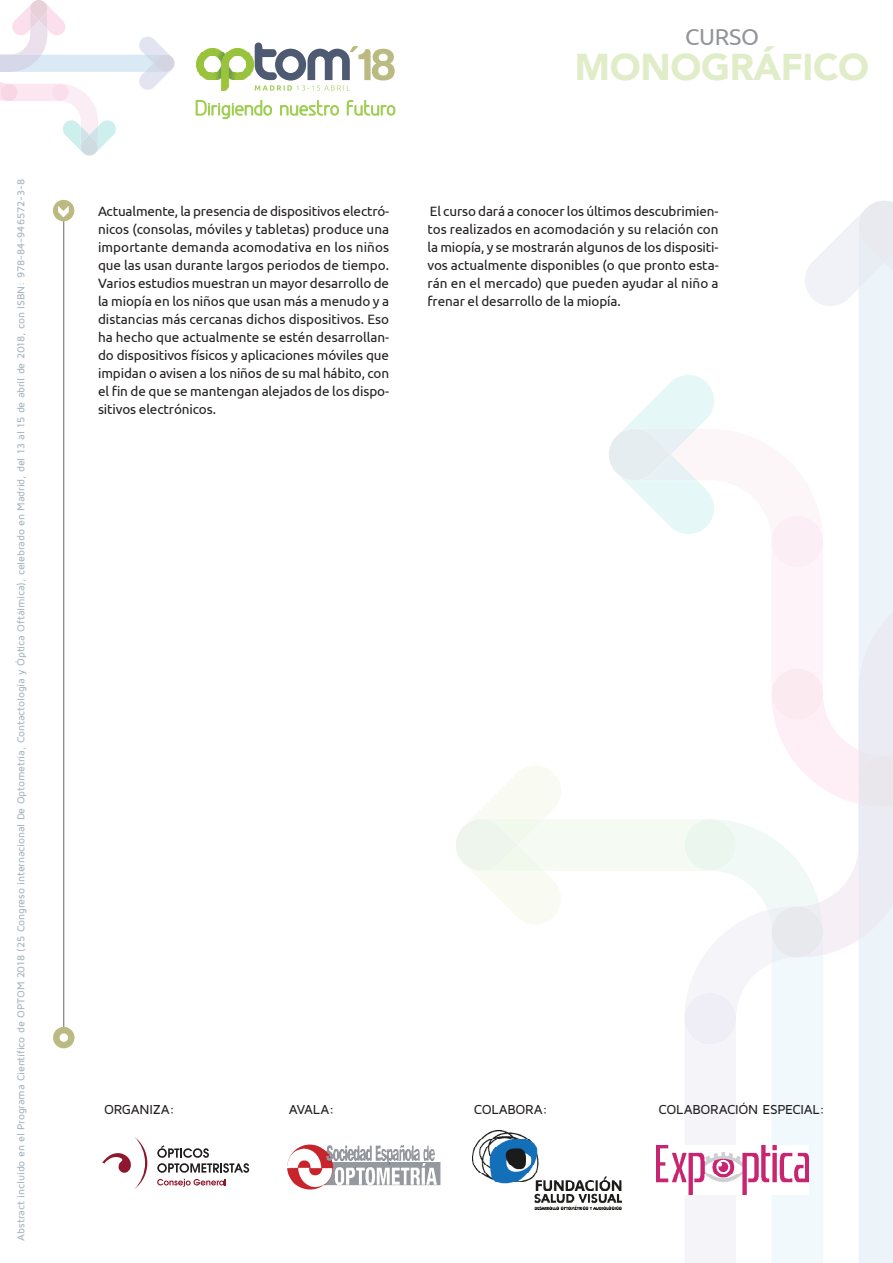
<style>
.page{position:relative;width:893px;height:1263px;background:#fff}
.page>*{position:absolute;margin:0;border:0;box-sizing:border-box;transform-origin:0 0}
.t1{font:900 37.2px "Avenir";letter-spacing:-.01em;color:#e0edc8}
.t2{font:23.1px "Ubuntu";letter-spacing:-.01em;color:#929497}
.t3{font:13.5px/18px "Ubuntu";letter-spacing:-.005em;color:#231f20;text-align:justify}
.t4{font:500 13.5px "Maven Pro";letter-spacing:-.025em;color:#231f20}
.t5{font:500 10.5px "Maven Pro";letter-spacing:-.015em;color:#a5b4be}
</style>
<div class="page">
<svg style="left:456px;top:201px;width:437px;height:1062px"></svg>
<svg style="left:0;top:0;width:174px;height:156px"></svg>
<hr style="left:63px;top:209px;width:1px;height:828px;background:#69696c">
<img style="left:196px;top:49px;width:57px;height:42px">
<svg style="left:253px;top:42px;width:142px;height:49px"></svg>
<svg style="left:196px;top:100px;width:76px;height:19px"></svg>
<svg style="left:280px;top:100px;width:59px;height:16px"></svg>
<svg style="left:347px;top:100px;width:48px;height:16px"></svg>
<div style="left:53px;top:200px;width:21px;height:21px;background:#bbba82;border-radius:50%"></div>
<svg style="left:58px;top:206px;width:11px;height:11px"></svg>
<div style="left:53px;top:1027px;width:21px;height:21px;background:#bbba82;border-radius:50%"></div>
<div style="left:60px;top:1033px;width:8px;height:9px;background:#fff;border-radius:50%"></div>
<svg style="left:157px;top:1145px;width:92px;height:28px"></svg>
<svg style="left:157px;top:1179px;width:69px;height:8px"></svg>
<svg style="left:102px;top:1137px;width:45px;height:52px"></svg>
<img style="left:287px;top:1144px;width:153px;height:46px">
<img style="left:472px;top:1130px;width:149px;height:79px">
<img style="left:657px;top:1146px;width:152px;height:49px">
<p class="t5" style="left:14px;top:1240px;width:1063px;rotate:-90deg">ABSTRACT INCLUIDO EN EL PROGRAMA CIENTÍFICO DE OPTOM 2018 (25 CONGRESO INTERNACIONAL DE OPTOMETRÍA, CONTACTOLOGÍA Y ÓPTICA OFTÁLMICA), CELEBRADO EN MADRID, DEL 13 AL 15 DE ABRIL DE 2018, CON ISBN: 978-84-946572-3-8</p>
<h2 class="t2" style="left:685px;top:22px;width:76px">CURSO</h2>
<h1 class="t1" style="left:575px;top:35px;width:296px">MONOGRÁFICO</h1>
<p class="t3" style="left:98px;top:202px;width:293px">Actualmente, la presencia de dispositivos electró&shy;nicos (consolas, móviles y tabletas) produce una importante demanda acomodativa en los niños que las usan durante largos periodos de tiempo.<br>Varios estudios muestran un mayor desarrollo de la miopía en los niños que usan más a menudo y a distancias más cercanas dichos dispositivos. Eso ha hecho que actualmente se estén desarrollan&shy;do dispositivos físicos y aplicaciones móviles que impidan o avisen a los niños de su mal hábito, con el fin de que se mantengan alejados de los dispo&shy;sitivos electrónicos.</p>
<p class="t3" style="left:427px;top:202px;width:293px">El curso dará a conocer los últimos descubrimien&shy;tos realizados en acomodación y su relación con la miopía, y se mostrarán algunos de los dispositi&shy;vos actualmente disponibles (o que pronto esta&shy;rán en el mercado) que pueden ayudar al niño a frenar el desarrollo de la miopía.</p>
<p class="t4" style="left:104px;top:1101px;width:72px">ORGANIZA:</p>
<p class="t4" style="left:289px;top:1101px;width:47px">AVALA:</p>
<p class="t4" style="left:474px;top:1101px;width:76px">COLABORA:</p>
<p class="t4" style="left:659px;top:1101px;width:10px">COLABORACIÓN</p>
<p class="t4" style="left:762px;top:1101px;width:38px">ESPECIAL</p>
<p class="t4" style="left:819px;top:1101px;width:7px">:</p>
</div>
